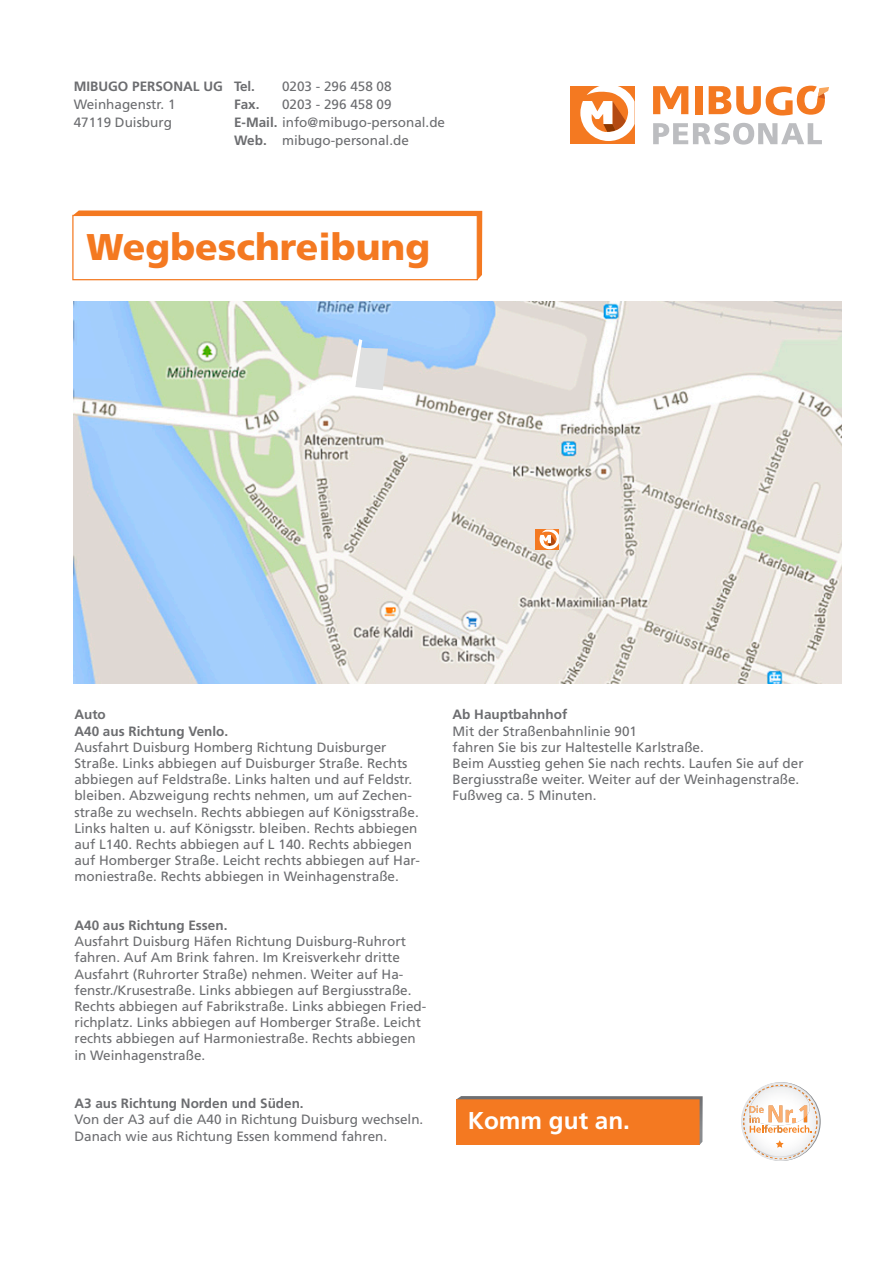
<style>
.page{position:relative;width:893px;height:1263px;background:#fff}
.page>*{position:absolute;margin:0;border:0;box-sizing:border-box;transform-origin:0 0}
.t1{font:900 37.2px "Frutiger";color:#f47921}
.t2{font:700 24.3px "Frutiger";color:#fff}
.t3{font:13.5px/16.2px "Frutiger";color:#6c6d70}
.t4{font:700 13.5px/16.2px "Frutiger";color:#6c6d70}
.s1{font-weight:700}
</style>
<div class="page">
<img style="left:74px;top:302px;width:768px;height:382px">
<svg style="left:653px;top:123px;width:169px;height:22px"></svg>
<div style="left:570px;top:86px;width:65px;height:58px;background:#f47921"></div>
<svg style="left:580px;top:86px;width:55px;height:55px"></svg>
<svg style="left:653px;top:86px;width:35px;height:28px"></svg>
<div style="left:695px;top:86px;width:7px;height:28px;background:#f47921"></div>
<svg style="left:709px;top:86px;width:120px;height:29px"></svg>
<svg style="left:73px;top:210px;width:409px;height:69px"></svg>
<svg style="left:456px;top:1096px;width:247px;height:49px;background:#ea7928"></svg>
<svg style="left:351px;top:339px;width:37px;height:51px;background:#d8dfe6"></svg>
<div style="left:536px;top:529px;width:23px;height:21px;background:#f47921"></div>
<svg style="left:540px;top:529px;width:19px;height:20px"></svg>
<svg style="left:741px;top:1082px;width:79px;height:79px"></svg>
<p class="t4" style="left:74px;top:78px;width:183px">MIBUGO PERSONAL UG Tel.</p>
<p class="t3" style="left:282px;top:78px;width:111px">0203 - 296 458 08</p>
<p class="t3" style="left:74px;top:96px;width:103px">Weinhagenstr. 1</p>
<p class="t4" style="left:234px;top:96px;width:27px">Fax.</p>
<p class="t3" style="left:282px;top:96px;width:111px">0203 - 296 458 09</p>
<p class="t3" style="left:74px;top:114px;width:100px">47119 Duisburg</p>
<p class="t3" style="left:234px;top:113px;width:213px;line-height:18px"><span class="s1">E-Mail.</span> info@mibugo-personal.de<br><span class="s1">Web.</span> mibugo-personal.de</p>
<h1 class="t1" style="left:86px;top:225px;width:345px">Wegbeschreibung</h1>
<p class="t4" style="left:74px;top:706px;width:155px">Auto<br>A40 aus Richtung Venlo.</p>
<p class="t3" style="left:74px;top:739px;width:347px">Ausfahrt Duisburg Homberg Richtung Duisburger Straße. Links abbiegen auf Duisburger Straße. Rechts abbiegen auf Feldstraße. Links halten und auf Feldstr. bleiben. Abzweigung rechts nehmen, um auf Zechen&shy;straße zu wechseln. Rechts abbiegen auf Königsstraße.<br>Links halten u. auf Königsstr. bleiben. Rechts abbiegen auf L140. Rechts abbiegen auf L 140. Rechts abbiegen auf Homberger Straße. Leicht rechts abbiegen auf Har&shy;moniestraße. Rechts abbiegen in Weinhagenstraße.</p>
<p class="t4" style="left:74px;top:917px;width:155px">A40 aus Richtung Essen.</p>
<p class="t3" style="left:74px;top:933px;width:353px">Ausfahrt Duisburg Häfen Richtung Duisburg-Ruhrort fahren. Auf Am Brink fahren. Im Kreisverkehr dritte Ausfahrt (Ruhrorter Straße) nehmen. Weiter auf Ha&shy;fenstr./Krusestraße. Links abbiegen auf Bergiusstraße.<br>Rechts abbiegen auf Fabrikstraße. Links abbiegen Fried&shy;richplatz. Links abbiegen auf Homberger Straße. Leicht rechts abbiegen auf Harmoniestraße. Rechts abbiegen in Weinhagenstraße.</p>
<p class="t4" style="left:74px;top:1095px;width:231px">A3 aus Richtung Norden und Süden.</p>
<p class="t3" style="left:74px;top:1111px;width:350px">Von der A3 auf die A40 in Richtung Duisburg wechseln.<br>Danach wie aus Richtung Essen kommend fahren.</p>
<p class="t4" style="left:452px;top:706px;width:116px">Ab Hauptbahnhof</p>
<p class="t3" style="left:452px;top:723px;width:353px">Mit der Straßenbahnlinie 901<br>fahren Sie bis zur Haltestelle Karlstraße.<br>Beim Ausstieg gehen Sie nach rechts. Laufen Sie auf der Bergiusstraße weiter. Weiter auf der Weinhagenstraße.<br>Fußweg ca. 5 Minuten.</p>
<h2 class="t2" style="left:468px;top:1106px;width:164px">Komm gut an.</h2>
</div>
